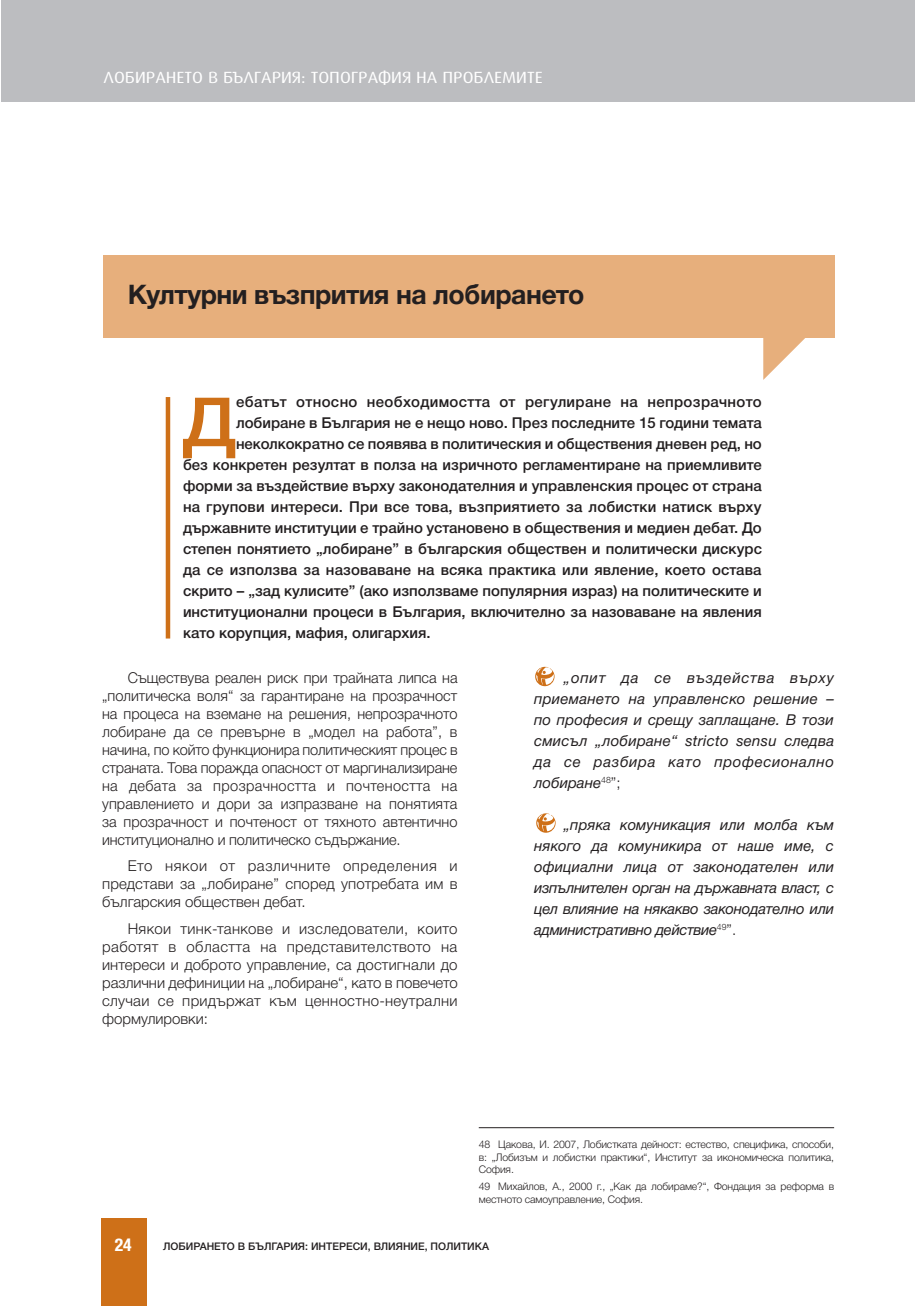
<style>
.page{position:relative;width:915px;height:1306px;background:#fff}
.page>*{position:absolute;margin:0;border:0;box-sizing:border-box;transform-origin:0 0}
.t1{font:500 68.1px "Helvetica Neue Cyr";color:#ce7018;scale:1.09 1}
.t2{font:700 27px "Helvetica Neue Cyr";letter-spacing:-.02em;color:#231f20}
.t3{font:700 19.5px "Helv Cyr Condensed";color:#fff}
.t4{font:16.2px "Hermes Pro";color:#fff;scale:1.11 1}
.t5{font:300 15px/18px "Helvetica Neue Cyr";color:#231f20;text-align:justify}
.t6{font:500 15px "Helvetica Neue Cyr";color:#231f20}
.t7{font:italic 15px/21px "Helvetica Neue Cyr";letter-spacing:-.005em;color:#231f20;text-align:justify}
.t8{font:500 15px "Helvetica Neue Cyr";letter-spacing:.025em;color:#231f20}
.t9{font:300 10.5px/12.6px "Helvetica Neue Cyr";letter-spacing:-.01em;color:#231f20;text-align:justify}
.t10{font:500 10.5px "Helvetica Neue Cyr";color:#231f20}
.s1{font-weight:300;font-style:normal}
</style>
<div class="page">
<div style="left:101px;top:1218px;width:45px;height:87px;background:#ce7018"></div>
<hr style="left:914px;top:0;width:1px;height:102px;background:#bcbdc0">
<div style="left:1px;top:0;width:913px;height:102px;background:#bcbdc0"></div>
<div style="left:103px;top:255px;width:730px;height:82px;background:#e7af7c"></div>
<svg style="left:763px;top:337px;width:45px;height:43px"></svg>
<hr style="left:166px;top:397px;width:4px;height:241px;background:#ce7018">
<hr style="left:478px;top:1127px;width:355px;height:1px;background:#231f20">
<svg style="left:536px;top:813px;width:19px;height:19px"></svg>
<svg style="left:535px;top:666px;width:19px;height:20px"></svg>
<p class="t4" style="left:103px;top:67px;width:397px">ЛОБИРАНЕТО В БЪЛГАРИЯ: ТОПОГРАФИЯ НА ПРОБЛЕМИТЕ</p>
<h2 class="t2" style="left:128px;top:280px;width:458px">Културни възпрития на лобирането</h2>
<h1 class="t1" style="left:182px;top:385px;width:51px">Д</h1>
<p class="t8" style="left:236px;top:393px;width:527px">ебатът относно необходимостта от регулиране на непрозрачното</p>
<p class="t6" style="left:236px;top:414px;width:527px">лобиране в България не е нещо ново. През последните 15 години темата</p>
<p class="t6" style="left:236px;top:435px;width:527px">неколкократно се появява в политическия и обществения дневен ред, но</p>
<p class="t6" style="left:183px;top:456px;width:580px">без конкретен резултат в полза на изричното регламентиране на приемливите</p>
<p class="t6" style="left:183px;top:477px;width:580px">форми за въздействие върху законодателния и управленския процес от страна</p>
<p class="t6" style="left:183px;top:498px;width:580px">на групови интереси. При все това, възприятието за лобистки натиск върху</p>
<p class="t6" style="left:183px;top:519px;width:580px">държавните институции е трайно установено в обществения и медиен дебат. До</p>
<p class="t6" style="left:183px;top:540px;width:580px">степен понятието „лобиране” в българския обществен и политически дискурс</p>
<p class="t6" style="left:183px;top:561px;width:579px">да се използва за назоваване на всяка практика или явление, което остава</p>
<p class="t6" style="left:183px;top:582px;width:580px">скрито – „зад кулисите” (ако използваме популярния израз) на политическите и</p>
<p class="t6" style="left:183px;top:603px;width:580px">институционални процеси в България, включително за назоваване на явления</p>
<p class="t6" style="left:183px;top:624px;width:249px">като корупция, мафия, олигархия.</p>
<p class="t5" style="left:102px;top:668px;width:357px;text-indent:26px">Съществува реален риск при трайната липса на „политическа воля“ за гарантиране на прозрачност на процеса на вземане на решения, непрозрачното лобиране да се превърне в „модел на работа”, в начина, по който функционира политическият процес в страната. Това поражда опасност от маргинализиране на дебата за прозрачността и почтеността на управлението и дори за изпразване на понятията за прозрачност и почтеност от тяхното автентично институционално и политическо съдържание.</p>
<p class="t5" style="left:102px;top:857px;width:357px;text-indent:26px">Ето някои от различните определения и представи за „лобиране” според употребата им в българския обществен дебат.</p>
<p class="t5" style="left:102px;top:919px;width:357px;text-indent:26px">Някои тинк-танкове и изследователи, които работят в областта на представителството на интереси и доброто управление, са достигнали до различни дефиниции на „лобиране“, като в повечето случаи се придържат към ценностно-неутрални формулировки:</p>
<p class="t7" style="left:534px;top:667px;width:301px;text-indent:30px">„опит да се въздейства върху приемането на управленско решение – по професия и срещу заплащане. В този смисъл „лобиране“ stricto sensu следва да се разбира като професионално лобиране<sup>48</sup><span class="s1">”;</span></p>
<p class="t7" style="left:534px;top:814px;width:301px;text-indent:30px">„пряка комуникация или молба към някого да комуникира от наше име, с официални лица от законодателен или изпълнителен орган на държавната власт, с цел влияние на някакво законодателно или административно действие<sup>49</sup><span class="s1">”.</span></p>
<p class="t9" style="left:478px;top:1138px;width:357px">48 Цакова, И. 2007, Лобистката дейност: естество, специфика, способи, в: „Лобизъм и лобистки практики“, Институт за икономическа политика, София.</p>
<p class="t9" style="left:478px;top:1180px;width:357px">49 Михайлов, А., 2000 г., „Как да лобираме?“, Фондация за реформа в местното самоуправление, София.</p>
<h3 class="t3" style="left:115px;top:1234px;width:19px">24</h3>
<p class="t10" style="left:163px;top:1240px;width:327px">ЛОБИРАНЕТО В БЪЛГАРИЯ: ИНТЕРЕСИ, ВЛИЯНИЕ, ПОЛИТИКА</p>
</div>
